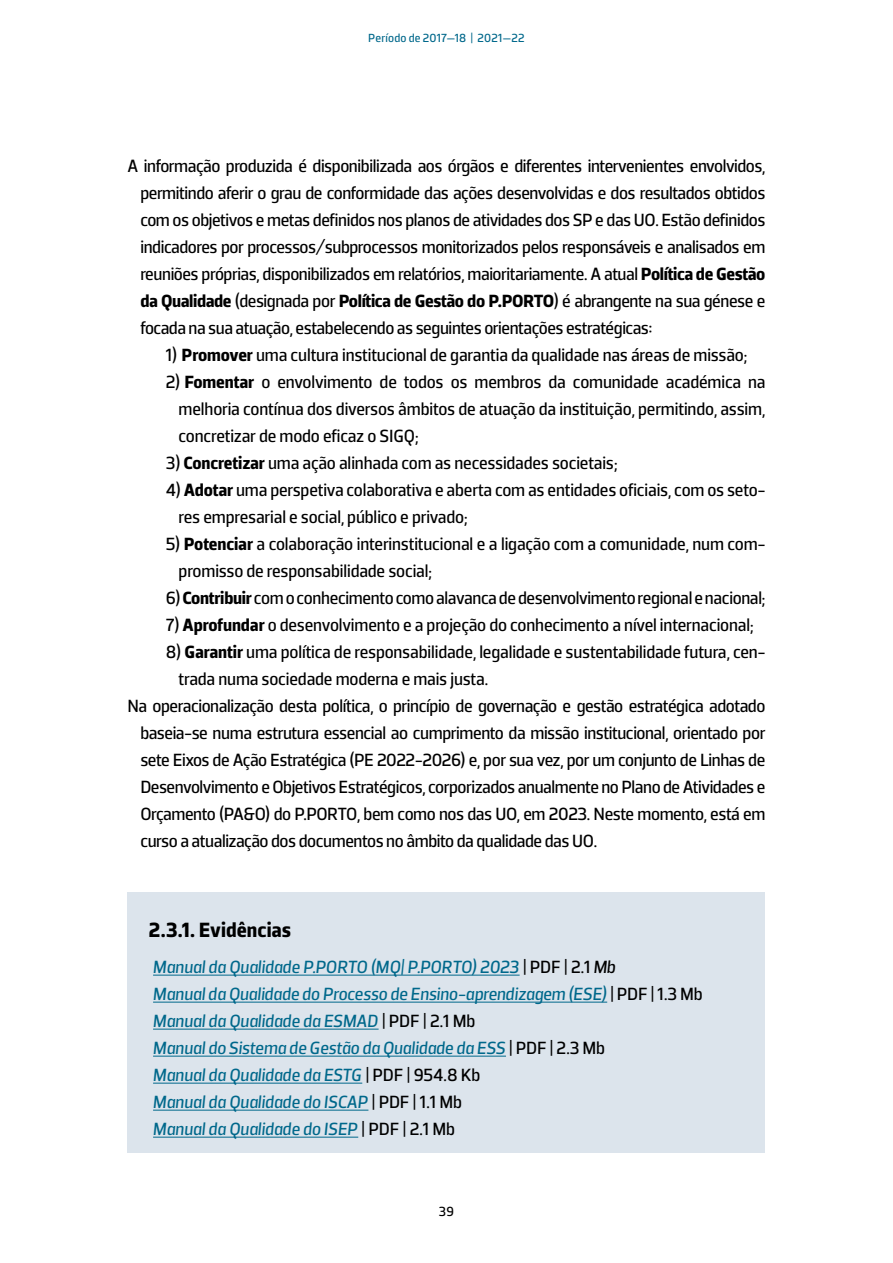
<style>
.page{position:relative;width:893px;height:1263px;background:#fff}
.page>*{position:absolute;margin:0;border:0;box-sizing:border-box;transform-origin:0 0}
.t1{font:700 21px "Porto Sans";color:#000}
.t2{font:18px/27px "Porto Sans";letter-spacing:-.02em;color:#000;text-align:justify}
.t3{font:italic 18px/27px "Porto Sans";letter-spacing:-.01em;color:#00688b}
.t4{font:13.5px "Porto Sans";color:#000}
.t5{font:12px "Porto Sans";letter-spacing:.02em;color:#00688b}
.s1{font-weight:700}
.s2{font-style:normal;color:#000}
.s3{color:#000}
</style>
<div class="page">
<div style="left:128px;top:892px;width:637px;height:260px;background:#dce4ec"></div>
<hr style="left:153px;top:975px;width:367px;height:1px;background:#00688b">
<hr style="left:153px;top:1002px;width:454px;height:1px;background:#00688b">
<hr style="left:153px;top:1029px;width:226px;height:1px;background:#00688b">
<hr style="left:153px;top:1056px;width:353px;height:1px;background:#00688b">
<hr style="left:153px;top:1083px;width:209px;height:1px;background:#00688b">
<hr style="left:153px;top:1110px;width:215px;height:1px;background:#00688b">
<hr style="left:153px;top:1137px;width:205px;height:1px;background:#00688b">
<p class="t5" style="left:368px;top:31px;width:158px">Período de 2017—18 | 2021—22</p>
<p class="t2" style="left:140px;top:153px;width:627px;text-indent:-13px">A informação produzida é disponibilizada aos órgãos e diferentes intervenientes envolvidos, permitindo aferir o grau de conformidade das ações desenvolvidas e dos resultados obtidos com os objetivos e metas definidos nos planos de atividades dos SP e das UO. Estão definidos indicadores por processos/subprocessos monitorizados pelos responsáveis e analisados em reuniões próprias, disponibilizados em relatórios, maioritariamente. A atual <span class="s1">Política de Gestão da Qualidade</span> (designada por <span class="s1">Política de Gestão do P.PORTO</span>) é abrangente na sua génese e focada na sua atuação, estabelecendo as seguintes orientações estratégicas:</p>
<p class="t2" style="left:166px;top:342px;width:583px">1) <span class="s1">Promover</span> uma cultura institucional de garantia da qualidade nas áreas de missão;</p>
<p class="t2" style="left:179px;top:369px;width:588px;text-indent:-13px">2) <span class="s1">Fomentar</span> o envolvimento de todos os membros da comunidade académica na melhoria contínua dos diversos âmbitos de atuação da instituição, permitindo, assim, concretizar de modo eficaz o SIGQ;</p>
<p class="t2" style="left:166px;top:450px;width:453px">3) <span class="s1">Concretizar</span> uma ação alinhada com as necessidades societais;</p>
<p class="t2" style="left:179px;top:477px;width:588px;text-indent:-13px">4) <span class="s1">Adotar</span> uma perspetiva colaborativa e aberta com as entidades oficiais, com os seto&shy;res empresarial e social, público e privado;</p>
<p class="t2" style="left:179px;top:531px;width:588px;text-indent:-13px">5) <span class="s1">Potenciar</span> a colaboração interinstitucional e a ligação com a comunidade, num com&shy;promisso de responsabilidade social;</p>
<p class="t2" style="left:166px;top:585px;width:601px">6) <span class="s1">Contribuir</span> com o conhecimento como alavanca de desenvolvimento regional e nacional;</p>
<p class="t2" style="left:166px;top:612px;width:589px">7) <span class="s1">Aprofundar</span> o desenvolvimento e a projeção do conhecimento a nível internacional;</p>
<p class="t2" style="left:166px;top:639px;width:601px">8) <span class="s1">Garantir</span> uma política de responsabilidade, legalidade e sustentabilidade futura, cen-</p>
<p class="t2" style="left:179px;top:666px;width:311px">trada numa sociedade moderna e mais justa.</p>
<p class="t2" style="left:128px;top:693px;width:639px">Na operacionalização desta política, o princípio de governação e gestão estratégica adotado</p>
<p class="t2" style="left:140px;top:720px;width:627px">baseia-se numa estrutura essencial ao cumprimento da missão institucional, orientado por</p>
<p class="t2" style="left:140px;top:747px;width:626px">sete Eixos de Ação Estratégica (PE 2022-2026) e, por sua vez, por um conjunto de Linhas de</p>
<p class="t2" style="left:140px;top:774px;width:627px">Desenvolvimento e Objetivos Estratégicos, corporizados anualmente no Plano de Atividades e</p>
<p class="t2" style="left:140px;top:801px;width:627px">Orçamento (PA&amp;O) do P.PORTO, bem como nos das UO, em 2023. Neste momento, está em</p>
<p class="t2" style="left:140px;top:828px;width:458px">curso a atualização dos documentos no âmbito da qualidade das UO.</p>
<p class="t1" style="left:149px;top:917px;width:144px">2.3.1. Evidências</p>
<p class="t3" style="left:153px;top:954px;width:551px">Manual da Qualidade P.PORTO (MQ| P.PORTO) 2023 <span class="s2">| PDF | 2.1</span> <span class="s3">Mb<br></span>Manual da Qualidade do Processo de Ensino-aprendizagem (ESE) <span class="s2">| PDF | 1.3 Mb </span>Manual da Qualidade da ESMAD <span class="s2">| PDF | 2.1 Mb<br></span>Manual do Sistema de Gestão da Qualidade da ESS <span class="s2">| PDF | 2.3 Mb<br></span>Manual da Qualidade da ESTG <span class="s2">| PDF | 954.8 Kb<br></span>Manual da Qualidade do ISCAP <span class="s2">| PDF | 1.1 Mb<br></span>Manual da Qualidade do ISEP <span class="s2">| PDF | 2.1 Mb</span></p>
<p class="t4" style="left:439px;top:1204px;width:17px">39</p>
</div>
